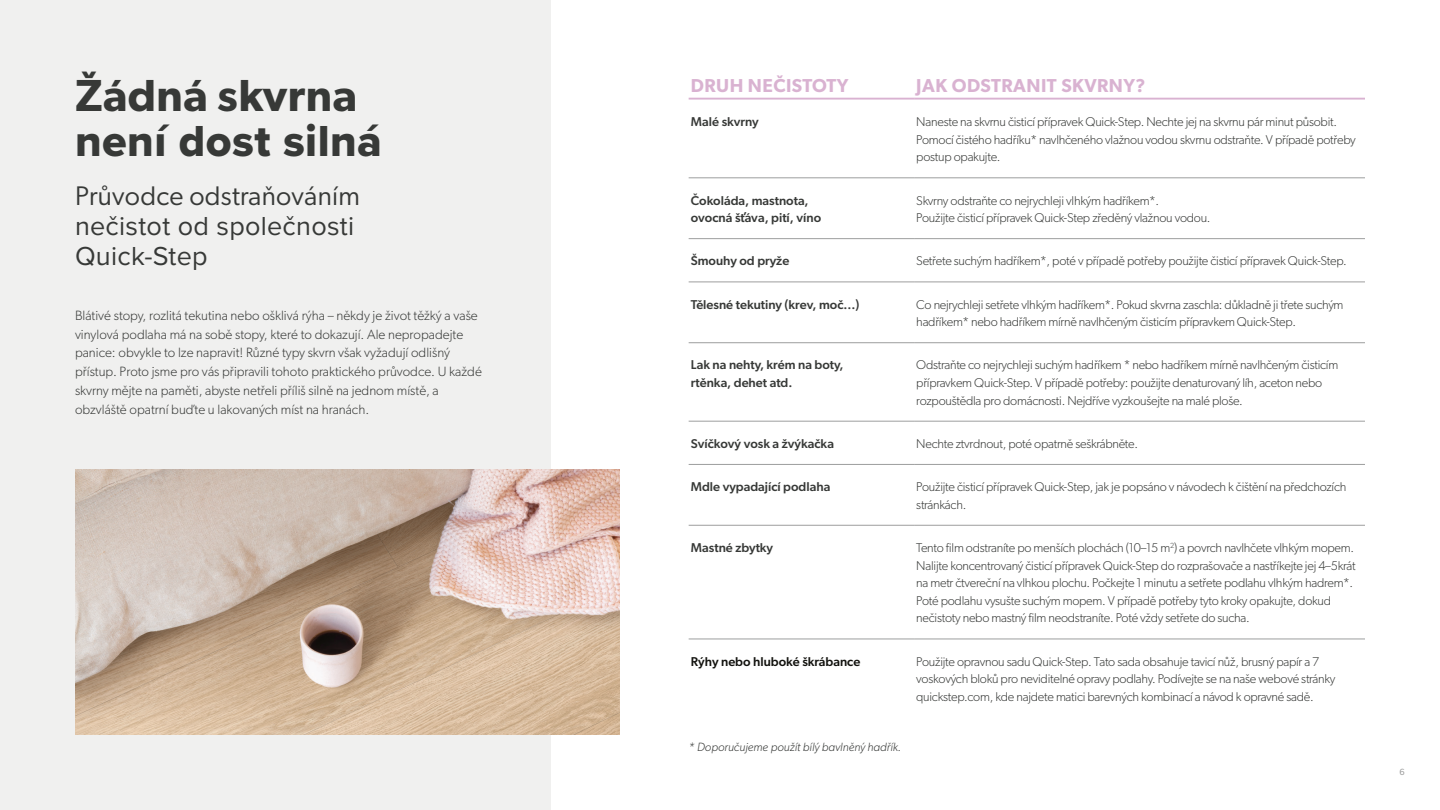
<style>
.page{position:relative;width:1440px;height:810px;background:#fff}
.page>*{position:absolute;margin:0;border:0;box-sizing:border-box;transform-origin:0 0}
.t1{font:45px "Proxima Nova Extrabld";letter-spacing:.01em;color:#373937}
.t2{font:600 45px "Gibson";letter-spacing:.01em;color:#373937}
.t3{font:27px/30px "Proxima Nova";letter-spacing:.01em;color:#373937}
.t4{font:27px "Gibson";letter-spacing:.01em;color:#373937}
.t5{font:600 18.75px "Gibson";letter-spacing:.025em;color:#d9b2d1}
.t6{font:300 13.5px/18.8px "Gibson";color:#373937}
.t7{font:500 12.83px/17.5px "Gibson";color:#373937}
.t8{font:500 12.83px "Gibson";color:#12120e}
.t9{font:300 12.75px/17.6px "Gibson";letter-spacing:-.02em;color:#373937}
.t10{font:italic 300 12px "Gibson";color:#373937}
.t11{font:9px "Gibson";color:#9d9e9e}
</style>
<div class="page">
<div style="left:0;top:0;width:551px;height:810px;background:#f0f0ef"></div>
<img style="left:75px;top:470px;width:545px;height:264px">
<hr style="left:689px;top:178px;width:225px;height:1px;background:#9d9e9e">
<hr style="left:914px;top:178px;width:451px;height:1px;background:#9d9e9e">
<hr style="left:689px;top:239px;width:225px;height:1px;background:#9d9e9e">
<hr style="left:914px;top:239px;width:451px;height:1px;background:#9d9e9e">
<hr style="left:689px;top:282px;width:225px;height:1px;background:#9d9e9e">
<hr style="left:914px;top:282px;width:451px;height:1px;background:#9d9e9e">
<hr style="left:689px;top:343px;width:225px;height:1px;background:#9d9e9e">
<hr style="left:914px;top:343px;width:451px;height:1px;background:#9d9e9e">
<hr style="left:689px;top:421px;width:225px;height:1px;background:#9d9e9e">
<hr style="left:914px;top:421px;width:451px;height:1px;background:#9d9e9e">
<hr style="left:689px;top:525px;width:225px;height:1px;background:#9d9e9e">
<hr style="left:914px;top:525px;width:451px;height:1px;background:#9d9e9e">
<hr style="left:689px;top:639px;width:225px;height:1px;background:#9d9e9e">
<hr style="left:914px;top:639px;width:451px;height:1px;background:#9d9e9e">
<hr style="left:689px;top:464px;width:225px;height:1px;background:#9d9e9e">
<hr style="left:914px;top:464px;width:451px;height:1px;background:#9d9e9e">
<hr style="left:689px;top:98px;width:225px;height:2px;background:#d9b2d1">
<hr style="left:914px;top:98px;width:451px;height:2px;background:#d9b2d1">
<h1 class="t2" style="left:75px;top:69px;width:284px">Žádná skvrna</h1>
<h1 class="t1" style="left:75px;top:107px;width:309px">není dost silná</h1>
<h2 class="t4" style="left:75px;top:179px;width:286px">Průvodce odstraňováním</h2>
<h2 class="t3" style="left:75px;top:210px;width:281px">nečistot od společnosti<br>Quick-Step</h2>
<p class="t6" style="left:75px;top:306px;width:408px">Blátivé stopy, rozlitá tekutina nebo ošklivá rýha – někdy je život těžký a vaše vinylová podlaha má na sobě stopy, které to dokazují. Ale nepropadejte panice: obvykle to lze napravit! Různé typy skvrn však vyžadují odlišný přístup. Proto jsme pro vás připravili tohoto praktického průvodce. U každé skvrny mějte na paměti, abyste netřeli příliš silně na jednom místě, a obzvláště opatrní buďte u lakovaných míst na hranách.</p>
<h3 class="t5" style="left:691px;top:75px;width:159px">DRUH NEČISTOTY</h3>
<h3 class="t5" style="left:916px;top:75px;width:231px">JAK ODSTRANIT SKVRNY?</h3>
<p class="t7" style="left:691px;top:113px;width:69px">Malé skvrny</p>
<p class="t9" style="left:916px;top:113px;width:441px">Naneste na skvrnu čisticí přípravek Quick-Step. Nechte jej na skvrnu pár minut působit.<br>Pomocí čistého hadříku* navlhčeného vlažnou vodou skvrnu odstraňte. V případě potřeby postup opakujte.</p>
<p class="t7" style="left:691px;top:191px;width:132px">Čokoláda, mastnota, ovocná šťáva, pití, víno</p>
<p class="t9" style="left:916px;top:191px;width:296px">Skvrny odstraňte co nejrychleji vlhkým hadříkem*.<br>Použijte čisticí přípravek Quick-Step zředěný vlažnou vodou.</p>
<p class="t7" style="left:691px;top:252px;width:100px">Šmouhy od pryže</p>
<p class="t9" style="left:916px;top:252px;width:432px">Setřete suchým hadříkem*, poté v případě potřeby použijte čisticí přípravek Quick-Step.</p>
<p class="t7" style="left:691px;top:295px;width:170px">Tělesné tekutiny (krev, moč...)</p>
<p class="t9" style="left:916px;top:295px;width:429px">Co nejrychleji setřete vlhkým hadříkem*. Pokud skvrna zaschla: důkladně ji třete suchým hadříkem* nebo hadříkem mírně navlhčeným čisticím přípravkem Quick-Step.</p>
<p class="t7" style="left:691px;top:356px;width:154px">Lak na nehty, krém na boty, rtěnka, dehet atd.</p>
<p class="t9" style="left:916px;top:356px;width:424px">Odstraňte co nejrychleji suchým hadříkem * nebo hadříkem mírně navlhčeným čisticím přípravkem Quick-Step. V případě potřeby: použijte denaturovaný líh, aceton nebo rozpouštědla pro domácnosti. Nejdříve vyzkoušejte na malé ploše.</p>
<p class="t7" style="left:691px;top:434px;width:145px">Svíčkový vosk a žvýkačka</p>
<p class="t9" style="left:916px;top:435px;width:223px">Nechte ztvrdnout, poté opatrně seškrábněte.</p>
<p class="t7" style="left:691px;top:478px;width:141px">Mdle vypadající podlaha</p>
<p class="t9" style="left:916px;top:478px;width:432px">Použijte čisticí přípravek Quick-Step, jak je popsáno v návodech k čištění na předchozích stránkách.</p>
<p class="t7" style="left:691px;top:539px;width:84px">Mastné zbytky</p>
<p class="t9" style="left:916px;top:539px;width:441px">Tento film odstraníte po menších plochách (10–15 m<sup>2</sup>) a povrch navlhčete vlhkým mopem.<br>Nalijte koncentrovaný čisticí přípravek Quick-Step do rozprašovače a nastříkejte jej 4–5krát na metr čtvereční na vlhkou plochu. Počkejte 1 minutu a setřete podlahu vlhkým hadrem*.<br>Poté podlahu vysušte suchým mopem. V případě potřeby tyto kroky opakujte, dokud nečistoty nebo mastný film neodstraníte. Poté vždy setřete do sucha.</p>
<p class="t8" style="left:691px;top:654px;width:171px">Rýhy nebo hluboké škrábance</p>
<p class="t9" style="left:916px;top:652px;width:421px">Použijte opravnou sadu Quick-Step. Tato sada obsahuje tavicí nůž, brusný papír a 7 voskových bloků pro neviditelné opravy podlahy. Podívejte se na naše webové stránky quickstep.com, kde najdete matici barevných kombinací a návod k opravné sadě.</p>
<p class="t10" style="left:689px;top:739px;width:214px">* Doporučujeme použít bílý bavlněný hadřík.</p>
<p class="t11" style="left:1399px;top:766px;width:7px">6</p>
</div>
